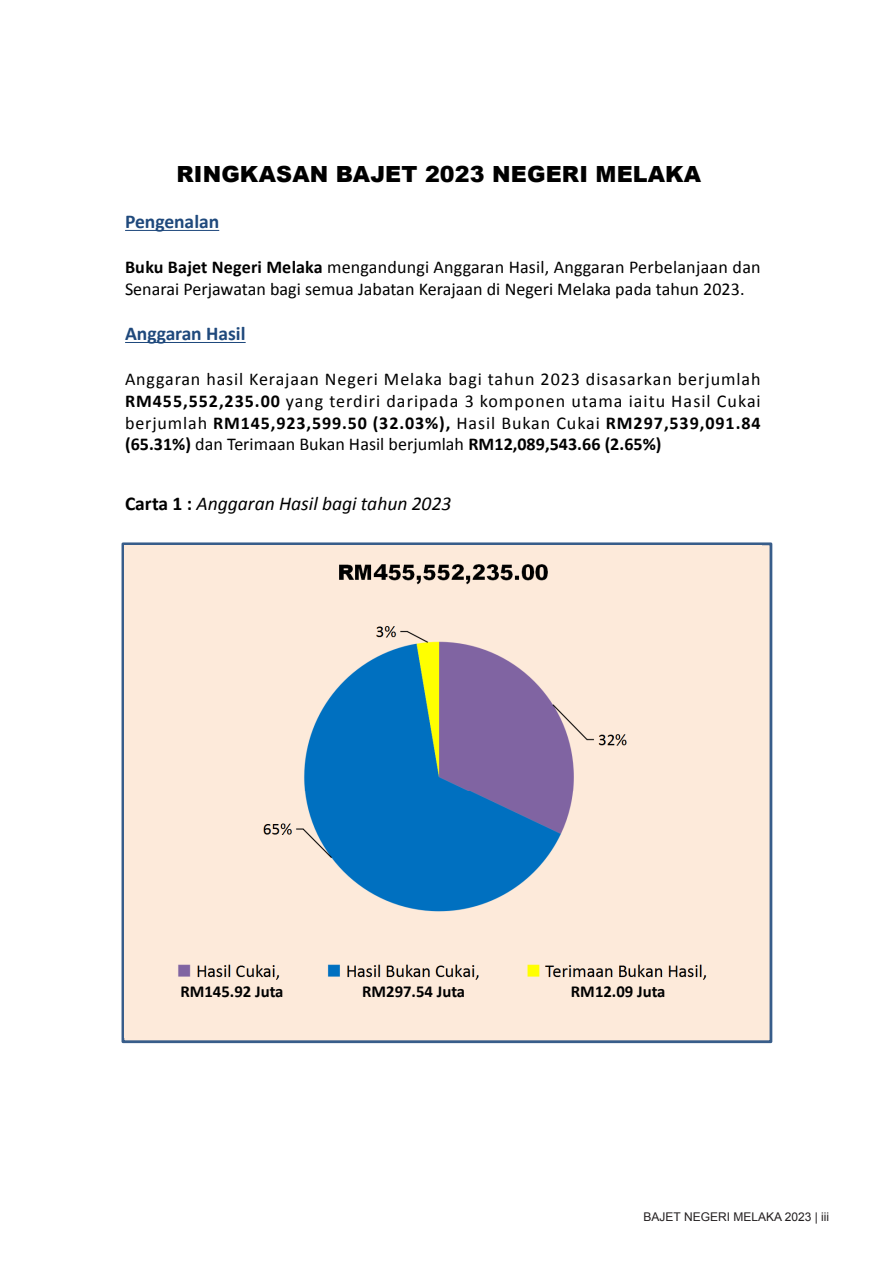
<style>
.page{position:relative;width:893px;height:1263px;background:#fff}
.page>*{position:absolute;margin:0;border:0;box-sizing:border-box;transform-origin:0 0}
.t1{font:900 22.2px "Arial";letter-spacing:.005em;color:#000}
.t2{font:italic 19.65px "Calibri";color:#000}
.t3{font:700 19.65px "Calibri";letter-spacing:-.005em;color:#1f497c}
.t4{font:18px/21.8px "Calibri";letter-spacing:.01em;color:#000}
.t5{font:700 16.65px "Calibri";color:#000}
.t6{font:12px "Arial";color:#231f20}
.s1{font-weight:700}
.s2{font-weight:700;font-style:normal}
</style>
<div class="page">
<div style="left:122px;top:542px;width:650px;height:501px;border:3px solid #385d8a"></div>
<hr style="left:125px;top:230px;width:94px;height:1px;background:#1f497d">
<hr style="left:125px;top:342px;width:121px;height:1px;background:#1f497d">
<img style="left:124px;top:546px;width:638px;height:491px">
<p class="t1" style="left:176px;top:158px;width:526px">RINGKASAN BAJET 2023 NEGERI MELAKA</p>
<p class="t3" style="left:125px;top:208px;width:96px">Pengenalan</p>
<p class="t4" style="left:125px;top:256px;width:637px"><span class="s1">Buku Bajet Negeri Melaka</span> mengandungi Anggaran Hasil, Anggaran Perbelanjaan dan<br>Senarai Perjawatan bagi semua Jabatan Kerajaan di Negeri Melaka pada tahun 2023.</p>
<p class="t3" style="left:125px;top:321px;width:122px">Anggaran Hasil</p>
<p class="t4" style="left:125px;top:368px;width:637px;text-align:justify">Anggaran hasil Kerajaan Negeri Melaka bagi tahun 2023 disasarkan berjumlah <span class="s1">RM455,552,235.00</span> yang terdiri daripada 3 komponen utama iaitu Hasil Cukai berjumlah <span class="s1">RM145,923,599.50 (32.03%),</span> Hasil Bukan Cukai <span class="s1">RM297,539,091.84 (65.31%)</span> dan Terimaan Bukan Hasil berjumlah <span class="s1">RM12,089,543.66 (2.65%)</span></p>
<p class="t2" style="left:125px;top:490px;width:328px"><span class="s2">Carta 1 :</span> Anggaran Hasil bagi tahun 2023</p>
<p class="t5" style="left:180px;top:981px;width:105px">RM145.92 Juta</p>
<p class="t5" style="left:362px;top:981px;width:105px">RM297.54 Juta</p>
<p class="t5" style="left:571px;top:981px;width:96px">RM12.09 Juta</p>
<p class="t6" style="left:643px;top:1208px;width:187px">BAJET NEGERI MELAKA 2023 | iii</p>
</div>
